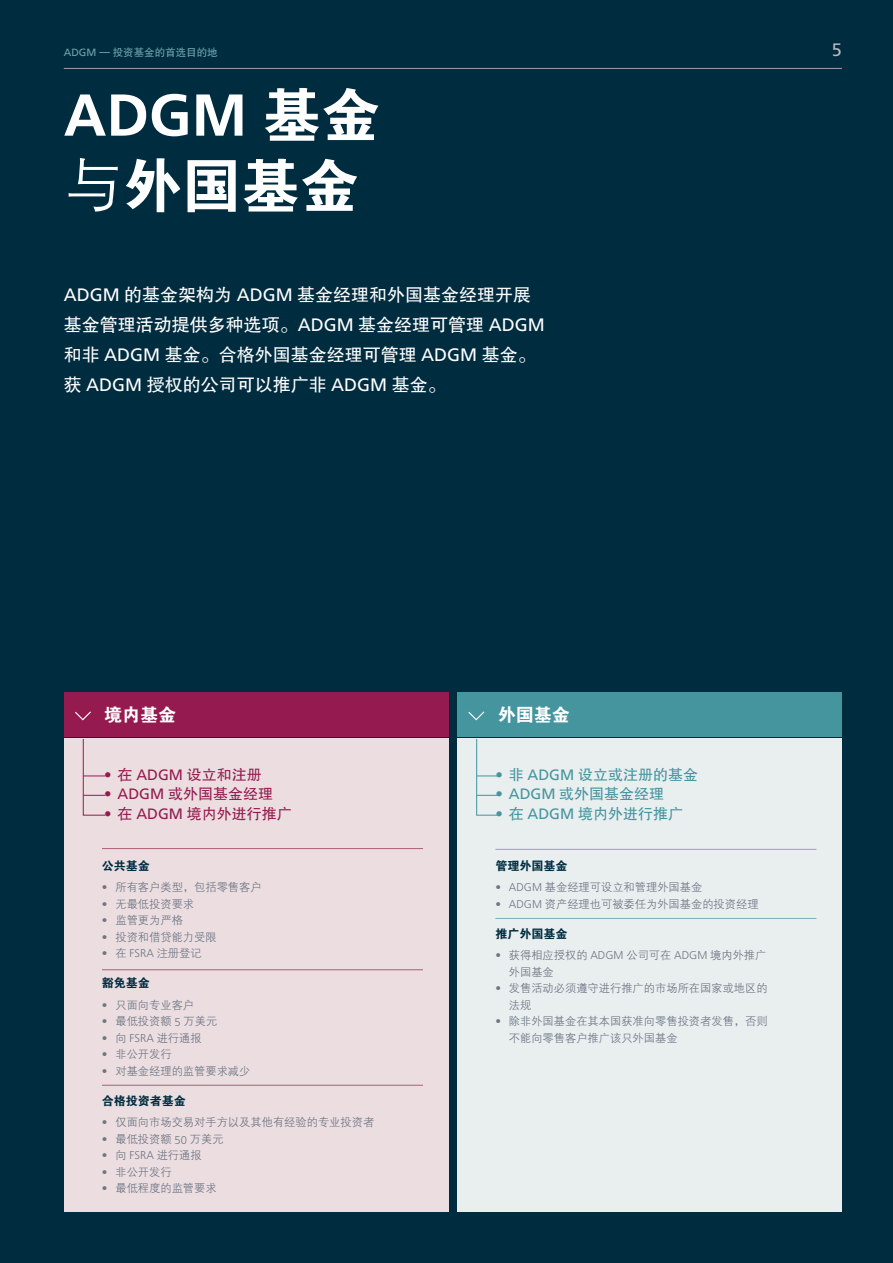
<style>
.page{position:relative;width:893px;height:1263px;background:#002c3f}
.page>*{position:absolute;margin:0;border:0;box-sizing:border-box;transform-origin:0 0}
.t1{font:700 58.95px "Frutiger";color:#fff}
.t2{font:58.95px "FZDHTK GBK1 0";color:#fff}
.t3{font:18px/30px "FZHTK GBK1 0";color:#fff}
.t4{font:18px "FZDHTK GBK1 0";color:#fff}
.t5{font:18px "Frutiger";color:#b8bac2}
.t6{font:15px "FZHTK GBK1 0";color:#45959f}
.t7{font:15px "FZHTK GBK1 0";color:#951a4f}
.t8{font:12px "FZDHTK GBK1 0";color:#002c3f}
.t9{font:11.25px/16.5px "FZZDXK GBK1 0";color:#6d7685}
.t10{font:300 11.25px "Frutiger";color:#6d7685}
.t11{font:10.5px "FZHTK GBK1 0";color:#6ea5ae}
.s1{font-family:"Frutiger"}
.s2{font-family:"FZDHTK GBK1 0";font-weight:400}
.s3{font-family:"FZZDXK GBK1 0"}
.s4{font-family:"Frutiger";font-weight:300}
.s5{font-family:"FZZDXK GBK1 0";font-weight:400}
</style>
<div class="page">
<hr style="left:64px;top:68px;width:778px;height:1px;background:#9da1ac">
<div style="left:64px;top:692px;width:385px;height:45px;background:#951a4f"></div>
<svg style="left:75px;top:711px;width:16px;height:9px"></svg>
<div style="left:64px;top:739px;width:385px;height:473px;background:#ecdee0"></div>
<hr style="left:102px;top:1085px;width:321px;height:1px;background:#ad5e72">
<hr style="left:102px;top:969px;width:321px;height:1px;background:#ad5e72">
<hr style="left:102px;top:848px;width:321px;height:1px;background:#ad5e72">
<svg style="left:83px;top:738px;width:23px;height:78px"></svg>
<div style="left:457px;top:692px;width:385px;height:45px;background:#45959f"></div>
<svg style="left:468px;top:711px;width:16px;height:9px"></svg>
<div style="left:457px;top:739px;width:385px;height:473px;background:#e9eeef"></div>
<hr style="left:495px;top:918px;width:321px;height:1px;background:#7faeb6">
<hr style="left:495px;top:849px;width:321px;height:1px;background:#7faeb6">
<svg style="left:476px;top:738px;width:24px;height:78px"></svg>
<p class="t11" style="left:64px;top:47px;width:155px"><span class="s1">ADGM</span> — 投资基金的首选目的地</p>
<h1 class="t1" style="left:64px;top:81px;width:318px">ADGM <span class="s2">基金</span></h1>
<h1 class="t2" style="left:64px;top:154px;width:296px"><span class="s3">与</span>外国基金</h1>
<h2 class="t3" style="left:64px;top:280px;width:482px"><span class="s1">ADGM</span> 的基金架构为 <span class="s1">ADGM</span> 基金经理和外国基金经理开展基金管理活动提供多种选项。<span class="s1">ADGM</span> 基金经理可管理 <span class="s1">ADGM</span>和非 <span class="s1">ADGM</span> 基金。合格外国基金经理可管理 <span class="s1">ADGM</span> 基金。获 <span class="s1">ADGM</span> 授权的公司可以推广非 <span class="s1">ADGM</span> 基金。</h2>
<h2 class="t5" style="left:832px;top:40px;width:12px">5</h2>
<h2 class="t4" style="left:104px;top:705px;width:73px">境内基金</h2>
<h3 class="t7" style="left:104px;top:766px;width:159px"><span class="s1">•</span> 在 <span class="s1">ADGM</span> 设立和注册</h3>
<h3 class="t7" style="left:104px;top:786px;width:170px"><span class="s1">• ADGM</span> 或外国基金经理</h3>
<h3 class="t7" style="left:104px;top:805px;width:189px"><span class="s1">•</span> 在 <span class="s1">ADGM</span> 境内外进行推广</h3>
<p class="t8" style="left:102px;top:859px;width:49px">公共基金</p>
<p class="t9" style="left:102px;top:879px;width:161px"><span class="s4">•</span> 所有客户类型，包括零售客户</p>
<p class="t9" style="left:102px;top:896px;width:94px"><span class="s4">•</span> 无最低投资要求</p>
<p class="t9" style="left:102px;top:912px;width:82px"><span class="s4">•</span> 监管更为严格</p>
<p class="t9" style="left:102px;top:929px;width:116px"><span class="s4">•</span> 投资和借贷能力受限</p>
<p class="t10" style="left:102px;top:947px;width:101px">• <span class="s5">在</span> FSRA <span class="s5">注册登记</span></p>
<p class="t8" style="left:102px;top:977px;width:49px">豁免基金</p>
<p class="t9" style="left:102px;top:997px;width:94px"><span class="s4">•</span> 只面向专业客户</p>
<p class="t9" style="left:102px;top:1013px;width:117px"><span class="s4">•</span> 最低投资额 <span class="s4">5</span> 万美元</p>
<p class="t10" style="left:102px;top:1032px;width:101px">• <span class="s5">向</span> FSRA <span class="s5">进行通报</span></p>
<p class="t9" style="left:102px;top:1046px;width:71px"><span class="s4">•</span> 非公开发行</p>
<p class="t9" style="left:102px;top:1063px;width:150px"><span class="s4">•</span> 对基金经理的监管要求减少</p>
<p class="t8" style="left:102px;top:1094px;width:85px">合格投资者基金</p>
<p class="t9" style="left:102px;top:1114px;width:274px"><span class="s4">•</span> 仅面向市场交易对手方以及其他有经验的专业投资者</p>
<p class="t9" style="left:102px;top:1131px;width:123px"><span class="s4">•</span> 最低投资额 <span class="s4">50</span> 万美元</p>
<p class="t10" style="left:102px;top:1149px;width:101px">• <span class="s5">向</span> FSRA <span class="s5">进行通报</span></p>
<p class="t9" style="left:102px;top:1164px;width:71px"><span class="s4">•</span> 非公开发行</p>
<p class="t9" style="left:102px;top:1180px;width:116px"><span class="s4">•</span> 最低程度的监管要求</p>
<h2 class="t4" style="left:498px;top:705px;width:73px">外国基金</h2>
<h3 class="t6" style="left:495px;top:766px;width:204px"><span class="s1">•</span> 非 <span class="s1">ADGM</span> 设立或注册的基金</h3>
<h3 class="t6" style="left:495px;top:786px;width:170px"><span class="s1">• ADGM</span> 或外国基金经理</h3>
<h3 class="t6" style="left:495px;top:805px;width:189px"><span class="s1">•</span> 在 <span class="s1">ADGM</span> 境内外进行推广</h3>
<p class="t8" style="left:495px;top:859px;width:73px">管理外国基金</p>
<p class="t9" style="left:495px;top:879px;width:208px"><span class="s4">• ADGM</span> 基金经理可设立和管理外国基金</p>
<p class="t9" style="left:495px;top:896px;width:265px"><span class="s4">• ADGM</span> 资产经理也可被委任为外国基金的投资经理</p>
<p class="t8" style="left:495px;top:927px;width:73px">推广外国基金</p>
<p class="t9" style="left:509px;top:947px;width:259px;text-indent:-14px"><span class="s4">•</span> 获得相应授权的 <span class="s4">ADGM</span> 公司可在 <span class="s4">ADGM</span> 境内外推广外国基金</p>
<p class="t9" style="left:509px;top:980px;width:260px;text-indent:-14px"><span class="s4">•</span> 发售活动必须遵守进行推广的市场所在国家或地区的法规</p>
<p class="t9" style="left:509px;top:1013px;width:260px;text-indent:-14px"><span class="s4">•</span> 除非外国基金在其本国获准向零售投资者发售，否则不能向零售客户推广该只外国基金</p>
</div>
